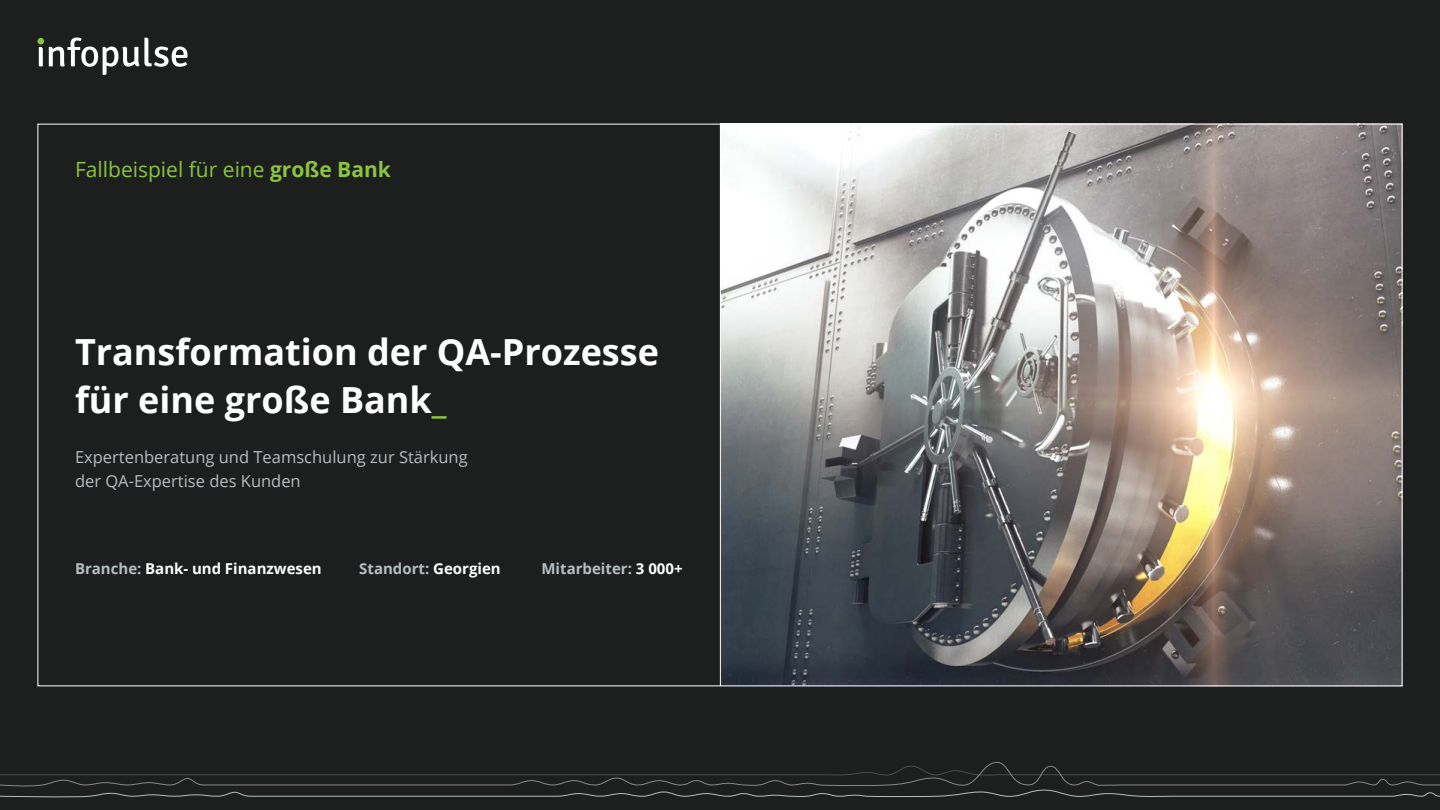
<style>
.page{position:relative;width:1440px;height:810px;background:#1d1e1e}
.page>*{position:absolute;margin:0;border:0;box-sizing:border-box;transform-origin:0 0}
.t1{font:700 36px/48px "Open Sans";color:#fff}
.t2{font:21px "Open Sans";color:#8bc53f}
.t3{font:16.5px/24.8px "Open Sans";color:#b5bec0}
.t4{font:700 15px "Open Sans";color:#b5bec0}
.t5{font:700 15px "Open Sans";color:#fff}
.s1{font-weight:700}
.s2{color:#8bc53f}
.s3{color:#b5bec0}
.s4{color:#fff}
</style>
<div class="page">
<svg style="left:38px;top:37px;width:150px;height:38px"></svg>
<svg style="left:0;top:762px;width:1440px;height:36px"></svg>
<img style="left:722px;top:124px;width:681px;height:562px">
<p class="t2" style="left:75px;top:155px;width:317px">Fallbeispiel für eine <span class="s1">große Bank</span></p>
<h1 class="t1" style="left:75px;top:327px;width:586px">Transformation der QA-Prozesse für eine große Bank<span class="s2">_</span></h1>
<p class="t3" style="left:75px;top:444px;width:394px">Expertenberatung und Teamschulung zur Stärkung der QA-Expertise des Kunden</p>
<p class="t5" style="left:75px;top:558px;width:248px"><span class="s3">Branche:</span> Bank- und Finanzwesen</p>
<p class="t4" style="left:359px;top:558px;width:143px">Standort: <span class="s4">Georgien</span></p>
<p class="t4" style="left:542px;top:558px;width:143px">Mitarbeiter: <span class="s4">3 000+</span></p>
</div>
